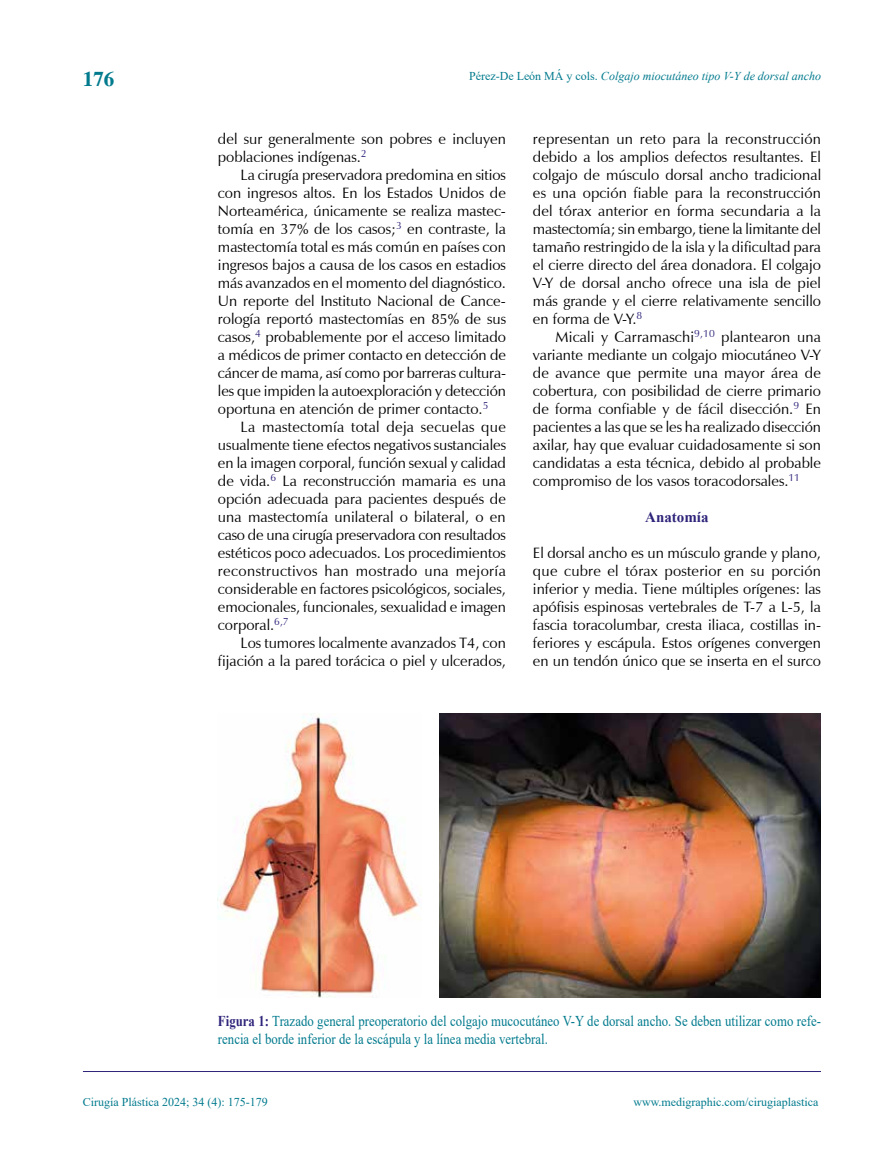
<style>
.page{position:relative;width:893px;height:1170px;background:#fff}
.page>*{position:absolute;margin:0;border:0;box-sizing:border-box;transform-origin:0 0}
.t1{font:700 21px "Times";color:#007a8d}
.t2{font:15px/18px "Zapf Humanist 601 BT";color:#000;text-align:justify}
.t3{font:15px/18px "Times New Roman";color:#007a8d;scale:.85 1}
.t4{font:700 15px "Times New Roman";color:#2e247a}
.t5{font:12px "Times New Roman";color:#007a8d}
.t6{font:italic 12px "Times New Roman";color:#007a8d}
.s1{font-style:normal}
.s2{font-weight:700;color:#2e247a}
</style>
<div class="page">
<hr style="left:83px;top:1071px;width:738px;height:1px;background:#2e247a">
<img style="left:218px;top:714px;width:203px;height:283px">
<img style="left:439px;top:713px;width:382px;height:284px">
<h1 class="t1" style="left:83px;top:67px;width:33px">176</h1>
<p class="t6" style="left:469px;top:68px;width:353px"><span class="s1">Pérez-De León MÁ y cols.</span> Colgajo miocutáneo tipo V-Y de dorsal ancho</p>
<p class="t2" style="left:218px;top:129px;width:290px">del sur generalmente son pobres e incluyen poblaciones indígenas.<sup>2</sup></p>
<p class="t2" style="left:218px;top:165px;width:290px;text-indent:23px">La cirugía preservadora predomina en sitios con ingresos altos. En los Estados Unidos de Norteamérica, únicamente se realiza mastec&shy;tomía en 37% de los casos;<sup>3</sup> en contraste, la mastectomía total es más común en países con ingresos bajos a causa de los casos en estadios más avanzados en el momento del diagnóstico.<br>Un reporte del Instituto Nacional de Cance&shy;rología reportó mastectomías en 85% de sus casos,<sup>4</sup> probablemente por el acceso limitado a médicos de primer contacto en detección de cáncer de mama, así como por barreras cultura&shy;les que impiden la autoexploración y detección oportuna en atención de primer contacto.<sup>5</sup></p>
<p class="t2" style="left:218px;top:417px;width:290px;text-indent:23px">La mastectomía total deja secuelas que usualmente tiene efectos negativos sustanciales en la imagen corporal, función sexual y calidad de vida.<sup>6</sup> La reconstrucción mamaria es una opción adecuada para pacientes después de una mastectomía unilateral o bilateral, o en caso de una cirugía preservadora con resultados estéticos poco adecuados. Los procedimientos reconstructivos han mostrado una mejoría considerable en factores psicológicos, sociales, emocionales, funcionales, sexualidad e imagen corporal.<sup>6,7</sup></p>
<p class="t2" style="left:218px;top:633px;width:290px;text-align:right">Los tumores localmente avanzados T4, con fijación a la pared torácica o piel y ulcerados,</p>
<p class="t2" style="left:533px;top:129px;width:290px">representan un reto para la reconstrucción debido a los amplios defectos resultantes. El colgajo de músculo dorsal ancho tradicional es una opción fiable para la reconstrucción del tórax anterior en forma secundaria a la mastectomía; sin embargo, tiene la limitante del tamaño restringido de la isla y la dificultad para el cierre directo del área donadora. El colgajo V-Y de dorsal ancho ofrece una isla de piel más grande y el cierre relativamente sencillo en forma de V-Y.<sup>8</sup></p>
<p class="t2" style="left:533px;top:327px;width:290px;text-indent:23px">Micali y Carramaschi<sup>9,10</sup> plantearon una variante mediante un colgajo miocutáneo V-Y de avance que permite una mayor área de cobertura, con posibilidad de cierre primario de forma confiable y de fácil disección.<sup>9</sup> En pacientes a las que se les ha realizado disección axilar, hay que evaluar cuidadosamente si son candidatas a esta técnica, debido al probable compromiso de los vasos toracodorsales.<sup>11</sup></p>
<p class="t4" style="left:645px;top:506px;width:65px">Anatomía</p>
<p class="t2" style="left:533px;top:543px;width:290px">El dorsal ancho es un músculo grande y plano, que cubre el tórax posterior en su porción inferior y media. Tiene múltiples orígenes: las apófisis espinosas vertebrales de T-7 a L-5, la fascia toracolumbar, cresta iliaca, costillas in&shy;feriores y escápula. Estos orígenes convergen en un tendón único que se inserta en el surco</p>
<p class="t3" style="left:218px;top:1011px;width:711px"><span class="s2">Figura 1:</span> Trazado general preoperatorio del colgajo mucocutáneo V-Y de dorsal ancho. Se deben utilizar como refe&shy;rencia el borde inferior de la escápula y la línea media vertebral.</p>
<p class="t5" style="left:83px;top:1093px;width:186px">Cirugía Plástica 2024; 34 (4): 175-179</p>
<p class="t5" style="left:633px;top:1093px;width:187px">www.medigraphic.com/cirugiaplastica</p>
</div>
